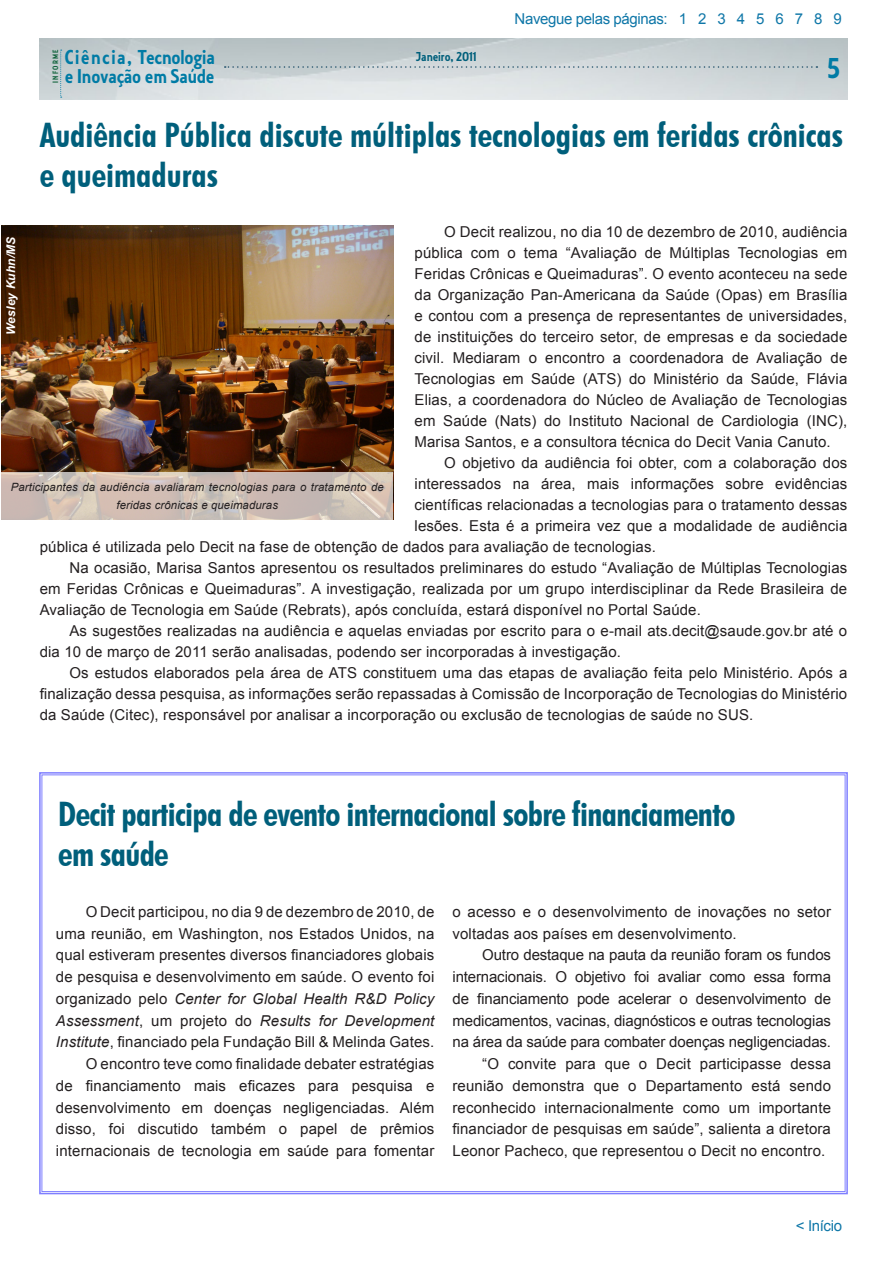
<style>
.page{position:relative;width:893px;height:1263px;background:#fff}
.page>*{position:absolute;margin:0;border:0;box-sizing:border-box;transform-origin:0 0}
.ESTILO_MATÉRIA{font:700 condensed 33.75px/40.5px "Futura BT";color:#005f7b}
.ESTILO_MATÉRIA-2{font:700 condensed 33.75px "Futura BT";letter-spacing:-.02em;color:#005f7b}
.t1{font:30px "Collegiate";color:#007ba5}
.t2{font:21px "Collegiate";color:#007ba5}
.t3{font:20.85px "Collegiate";color:#007ba5}
.ESTILO_MATÉRIA-3{font:15px/21.8px "Arial";letter-spacing:.01em;color:#231f20;text-align:justify}
.ESTILO_MATÉRIA-4{font:15px "Arial";letter-spacing:-.025em;color:#0f77a8}
.t4{font:13.5px "Collegiate";color:#005f7b}
.ESTILO_MATÉRIA-5{font:italic 700 12px "Arial";letter-spacing:.01em;color:#fff}
.ESTILO_MATÉRIA-6{font:italic 11.4px/17.7px "Arial";letter-spacing:.01em;color:#231f20;text-align:center}
.t5{font:8.1px "Collegiate";letter-spacing:.15em;color:#12643d}
.s1{font-style:italic}
</style>
<div class="page">
<svg style="left:39px;top:772px;width:809px;height:423px"></svg>
<img style="left:40px;top:38px;width:808px;height:61px">
<svg style="left:225px;top:66px;width:592px;height:2px"></svg>
<svg style="left:60px;top:50px;width:2px;height:48px"></svg>
<img style="left:1px;top:226px;width:392px;height:247px">
<svg style="left:1px;top:473px;width:392px;height:47px;background:#cfbfb6"></svg>
<p class="t2" style="left:65px;top:45px;width:152px">Ciência, Tecnologia</p>
<p class="t4" style="left:416px;top:48px;width:62px">Janeiro, 2011</p>
<p class="t5" style="left:51px;top:83px;width:34px;rotate:-90deg">INFORME</p>
<p class="t3" style="left:65px;top:63px;width:151px">e Inovação em Saúde</p>
<p class="ESTILO_MATÉRIA-4" style="left:515px;top:9px;width:329px">Navegue pelas páginas: 1 2 3 4 5 6 7 8 9</p>
<p class="t1" style="left:827px;top:50px;width:15px">5</p>
<p class="ESTILO_MATÉRIA" style="left:40px;top:114px;width:805px">Audiência Pública discute múltiplas tecnologias em feridas crônicas e queimaduras</p>
<p class="ESTILO_MATÉRIA-3" style="left:414px;top:221px;width:434px;line-height:21px;text-indent:30px">O Decit realizou, no dia 10 de dezembro de 2010, audiência pública com o tema “Avaliação de Múltiplas Tecnologias em Feridas Crônicas e Queimaduras”. O evento aconteceu na sede da Organização Pan-Americana da Saúde (Opas) em Brasília e contou com a presença de representantes de universidades, de instituições do terceiro setor, de empresas e da sociedade civil. Mediaram o encontro a coordenadora de Avaliação de Tecnologias em Saúde (ATS) do Ministério da Saúde, Flávia Elias, a coordenadora do Núcleo de Avaliação de Tecnologias em Saúde (Nats) do Instituto Nacional de Cardiologia (INC), Marisa Santos, e a consultora técnica do Decit Vania Canuto.</p>
<p class="ESTILO_MATÉRIA-3" style="left:444px;top:452px;width:405px">O objetivo da audiência foi obter, com a colaboração dos</p>
<p class="ESTILO_MATÉRIA-3" style="left:414px;top:473px;width:434px">interessados na área, mais informações sobre evidências</p>
<p class="ESTILO_MATÉRIA-3" style="left:414px;top:494px;width:434px">científicas relacionadas a tecnologias para o tratamento dessas</p>
<p class="ESTILO_MATÉRIA-3" style="left:414px;top:515px;width:434px">lesões. Esta é a primeira vez que a modalidade de audiência</p>
<p class="ESTILO_MATÉRIA-3" style="left:40px;top:536px;width:618px">pública é utilizada pelo Decit na fase de obtenção de dados para avaliação de tecnologias.</p>
<p class="ESTILO_MATÉRIA-3" style="left:40px;top:557px;width:809px;line-height:21px;text-indent:30px">Na ocasião, Marisa Santos apresentou os resultados preliminares do estudo “Avaliação de Múltiplas Tecnologias em Feridas Crônicas e Queimaduras”. A investigação, realizada por um grupo interdisciplinar da Rede Brasileira de Avaliação de Tecnologia em Saúde (Rebrats), após concluída, estará disponível no Portal Saúde.</p>
<p class="ESTILO_MATÉRIA-3" style="left:40px;top:620px;width:809px;line-height:21px;text-indent:30px">As sugestões realizadas na audiência e aquelas enviadas por escrito para o e-mail ats.decit@saude.gov.br até o dia 10 de março de 2011 serão analisadas, podendo ser incorporadas à investigação.</p>
<p class="ESTILO_MATÉRIA-3" style="left:40px;top:662px;width:809px;line-height:21px;text-indent:30px">Os estudos elaborados pela área de ATS constituem uma das etapas de avaliação feita pelo Ministério. Após a finalização dessa pesquisa, as informações serão repassadas à Comissão de Incorporação de Tecnologias do Ministério da Saúde (Citec), responsável por analisar a incorporação ou exclusão de tecnologias de saúde no SUS.</p>
<p class="ESTILO_MATÉRIA-5" style="left:3px;top:335px;width:100px;rotate:-90deg">Wesley Kuhn/MS</p>
<p class="ESTILO_MATÉRIA-6" style="left:11px;top:478px;width:375px">Participantes da audiência avaliaram tecnologias para o tratamento de feridas crônicas e queimaduras</p>
<p class="ESTILO_MATÉRIA-2" style="left:58px;top:793px;width:679px">Decit participa de evento internacional sobre financiamento</p>
<p class="ESTILO_MATÉRIA" style="left:58px;top:834px;width:112px">em saúde</p>
<p class="ESTILO_MATÉRIA-3" style="left:56px;top:901px;width:380px;text-indent:30px">O Decit participou, no dia 9 de dezembro de 2010, de uma reunião, em Washington, nos Estados Unidos, na qual estiveram presentes diversos financiadores globais de pesquisa e desenvolvimento em saúde. O evento foi organizado pelo <span class="s1">Center for Global Health R&amp;D Policy Assessment</span>, um projeto do <span class="s1">Results for Development Institute</span>, financiado pela Fundação Bill &amp; Melinda Gates.</p>
<p class="ESTILO_MATÉRIA-3" style="left:56px;top:1053px;width:380px;text-indent:30px">O encontro teve como finalidade debater estratégias de financiamento mais eficazes para pesquisa e desenvolvimento em doenças negligenciadas. Além disso, foi discutido também o papel de prêmios internacionais de tecnologia em saúde para fomentar</p>
<p class="ESTILO_MATÉRIA-3" style="left:452px;top:901px;width:380px">o acesso e o desenvolvimento de inovações no setor voltadas aos países em desenvolvimento.</p>
<p class="ESTILO_MATÉRIA-3" style="left:452px;top:944px;width:380px;text-indent:30px">Outro destaque na pauta da reunião foram os fundos internacionais. O objetivo foi avaliar como essa forma de financiamento pode acelerar o desenvolvimento de medicamentos, vacinas, diagnósticos e outras tecnologias na área da saúde para combater doenças negligenciadas.</p>
<p class="ESTILO_MATÉRIA-3" style="left:452px;top:1053px;width:380px;text-indent:30px">“O convite para que o Decit participasse dessa reunião demonstra que o Departamento está sendo reconhecido internacionalmente como um importante financiador de pesquisas em saúde”, salienta a diretora Leonor Pacheco, que representou o Decit no encontro.</p>
<p class="ESTILO_MATÉRIA-4" style="left:796px;top:1215px;width:48px">&lt; Início</p>
</div>
